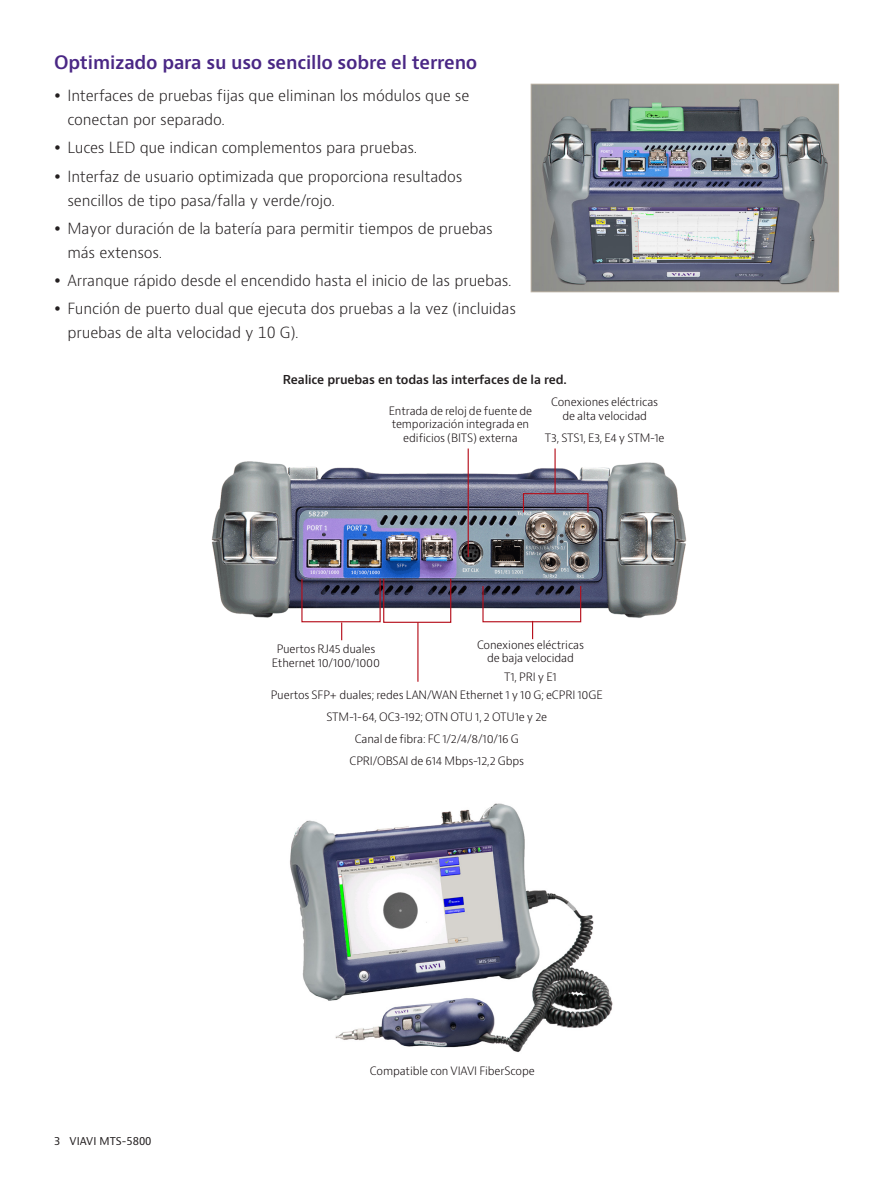
<style>
.page{position:relative;width:893px;height:1191px;background:#fff}
.page>*{position:absolute;margin:0;border:0;box-sizing:border-box;transform-origin:0 0}
.H2_Heading_Purple_12{font:600 18px "Bernino Sans";letter-spacing:-.01em;color:#4a2785}
.t1{font:300 15px/24px "Bernino Sans";letter-spacing:-.01em;color:#231f20}
.Subhead_1{font:600 12px "Bernino Sans";letter-spacing:-.01em;color:#231f20}
.t2{font:300 11.25px/13.5px "Bernino Sans";letter-spacing:-.01em;color:#110a0c;text-align:center}
.t3{font:10.5px "Bernino Sans";color:#231f20}
</style>
<div class="page">
<img style="left:533px;top:86px;width:304px;height:204px">
<div style="left:531px;top:84px;width:308px;height:208px;border:1px solid #bbb1a3"></div>
<img style="left:211px;top:448px;width:476px;height:195px">
<div style="left:301px;top:578px;width:80px;height:44px;border:1px solid #b50e1a"></div>
<div style="left:383px;top:578px;width:68px;height:45px;border:1px solid #b50e1a"></div>
<div style="left:482px;top:585px;width:99px;height:37px;border:1px solid #b50e1a"></div>
<div style="left:523px;top:493px;width:66px;height:20px;border:1px solid #b50e1a"></div>
<hr style="left:468px;top:448px;width:1px;height:109px;background:#b50e1a">
<svg style="left:341px;top:622px;width:1px;height:18px"></svg>
<hr style="left:417px;top:622px;width:1px;height:59px;background:#b50e1a">
<svg style="left:532px;top:621px;width:1px;height:18px"></svg>
<hr style="left:554px;top:448px;width:2px;height:45px;background:#b50e1a">
<img style="left:290px;top:803px;width:323px;height:249px">
<p class="H2_Heading_Purple_12" style="left:54px;top:50px;width:425px">Optimizado para su uso sencillo sobre el terreno</p>
<p class="t1" style="left:68px;top:84px;width:403px">Interfaces de pruebas fijas que eliminan los módulos que se conectan por separado.</p>
<p class="t1" style="left:68px;top:136px;width:351px">Luces LED que indican complementos para pruebas.</p>
<p class="t1" style="left:68px;top:164px;width:396px">Interfaz de usuario optimizada que proporciona resultados sencillos de tipo pasa/falla y verde/rojo.</p>
<p class="t1" style="left:68px;top:217px;width:427px">Mayor duración de la batería para permitir tiempos de pruebas más extensos.</p>
<p class="t1" style="left:68px;top:269px;width:446px">Arranque rápido desde el encendido hasta el inicio de las pruebas.</p>
<p class="t1" style="left:68px;top:297px;width:450px">Función de puerto dual que ejecuta dos pruebas a la vez (incluidas pruebas de alta velocidad y 10 G).</p>
<p class="Subhead_1" style="left:283px;top:372px;width:285px">Realice pruebas en todas las interfaces de la red.</p>
<p class="t2" style="left:389px;top:404px;width:145px">Entrada de reloj de fuente de temporización integrada en edificios (BITS) externa</p>
<p class="t2" style="left:551px;top:395px;width:109px">Conexiones eléctricas de alta velocidad</p>
<p class="t2" style="left:545px;top:431px;width:121px">T3, STS1, E3, E4 y STM-1e</p>
<p class="t2" style="left:477px;top:638px;width:109px">Conexiones eléctricas de baja velocidad</p>
<p class="t2" style="left:504px;top:671px;width:54px">T1, PRI y E1</p>
<p class="t2" style="left:272px;top:642px;width:110px">Puertos RJ45 duales<br>Ethernet 10/100/1000</p>
<p class="t2" style="left:271px;top:688px;width:333px">Puertos SFP+ duales; redes LAN/WAN Ethernet 1 y 10 G; eCPRI 10GE</p>
<p class="t2" style="left:326px;top:710px;width:222px">STM-1-64, OC3-192; OTN OTU 1, 2 OTU1e y 2e</p>
<p class="t2" style="left:355px;top:732px;width:165px">Canal de fibra: FC 1/2/4/8/10/16 G</p>
<p class="t2" style="left:349px;top:754px;width:176px">CPRI/OBSAI de 614 Mbps-12,2 Gbps</p>
<p class="t3" style="left:54px;top:1134px;width:99px">3 VIAVI MTS-5800</p>
<p class="t2" style="left:370px;top:1064px;width:166px">Compatible con VIAVI FiberScope</p>
</div>
